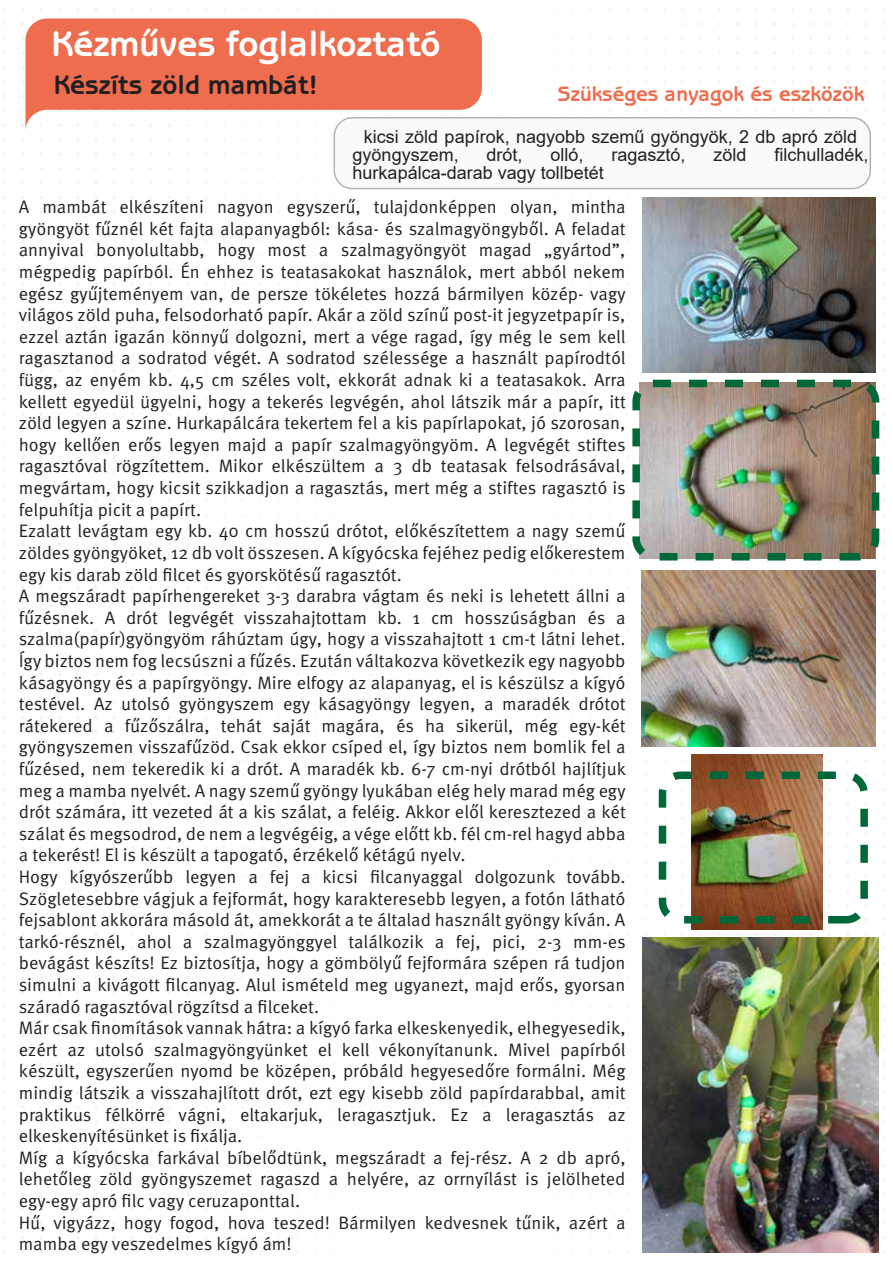
<style>
.page{position:relative;width:893px;height:1263px;background:#fff}
.page>*{position:absolute;margin:0;border:0;box-sizing:border-box;transform-origin:0 0}
.t1{font:700 36px "Benguiat Gothic Std";color:#fff}
.t2{font:700 27px "Benguiat Gothic Std";color:#231f20}
.t3{font:700 21px "Benguiat Gothic Std";color:#ee6d4f}
.t4{font:18px/21.6px "Tantor Normal";color:#231f20}
.t5{font:18px/18px "Arial";color:#231f20}
</style>
<div class="page">
<svg style="left:21px;top:8px;width:131px;height:3px"></svg>
<svg style="left:21px;top:138px;width:313px;height:3px"></svg>
<svg style="left:22px;top:152px;width:312px;height:4px"></svg>
<svg style="left:21px;top:167px;width:313px;height:3px"></svg>
<svg style="left:22px;top:182px;width:318px;height:3px"></svg>
<svg style="left:21px;top:196px;width:131px;height:3px"></svg>
<svg style="left:21px;top:211px;width:131px;height:2px"></svg>
<svg style="left:21px;top:225px;width:131px;height:3px"></svg>
<svg style="left:21px;top:239px;width:131px;height:3px"></svg>
<svg style="left:21px;top:254px;width:131px;height:2px"></svg>
<svg style="left:21px;top:268px;width:131px;height:3px"></svg>
<svg style="left:21px;top:283px;width:131px;height:2px"></svg>
<svg style="left:21px;top:297px;width:131px;height:3px"></svg>
<svg style="left:22px;top:312px;width:130px;height:2px"></svg>
<svg style="left:21px;top:326px;width:131px;height:3px"></svg>
<svg style="left:21px;top:341px;width:131px;height:2px"></svg>
<svg style="left:21px;top:355px;width:131px;height:3px"></svg>
<svg style="left:21px;top:370px;width:131px;height:2px"></svg>
<svg style="left:21px;top:384px;width:131px;height:2px"></svg>
<svg style="left:21px;top:398px;width:131px;height:3px"></svg>
<svg style="left:21px;top:413px;width:131px;height:2px"></svg>
<svg style="left:21px;top:427px;width:131px;height:3px"></svg>
<svg style="left:22px;top:442px;width:130px;height:2px"></svg>
<svg style="left:21px;top:456px;width:131px;height:3px"></svg>
<svg style="left:21px;top:471px;width:131px;height:2px"></svg>
<svg style="left:21px;top:485px;width:131px;height:3px"></svg>
<svg style="left:21px;top:500px;width:131px;height:2px"></svg>
<svg style="left:21px;top:514px;width:131px;height:3px"></svg>
<svg style="left:21px;top:528px;width:131px;height:3px"></svg>
<svg style="left:21px;top:543px;width:131px;height:2px"></svg>
<svg style="left:21px;top:557px;width:131px;height:3px"></svg>
<svg style="left:22px;top:572px;width:130px;height:2px"></svg>
<svg style="left:21px;top:586px;width:131px;height:3px"></svg>
<svg style="left:22px;top:601px;width:130px;height:2px"></svg>
<svg style="left:21px;top:615px;width:131px;height:3px"></svg>
<svg style="left:21px;top:630px;width:131px;height:2px"></svg>
<svg style="left:21px;top:644px;width:131px;height:3px"></svg>
<svg style="left:21px;top:658px;width:131px;height:3px"></svg>
<svg style="left:21px;top:673px;width:131px;height:2px"></svg>
<svg style="left:21px;top:687px;width:131px;height:3px"></svg>
<svg style="left:22px;top:702px;width:130px;height:2px"></svg>
<svg style="left:21px;top:716px;width:131px;height:3px"></svg>
<svg style="left:22px;top:731px;width:130px;height:2px"></svg>
<svg style="left:21px;top:745px;width:131px;height:3px"></svg>
<svg style="left:21px;top:760px;width:131px;height:2px"></svg>
<svg style="left:21px;top:774px;width:131px;height:3px"></svg>
<svg style="left:21px;top:788px;width:131px;height:3px"></svg>
<svg style="left:21px;top:803px;width:131px;height:2px"></svg>
<svg style="left:21px;top:817px;width:131px;height:3px"></svg>
<svg style="left:22px;top:832px;width:130px;height:2px"></svg>
<svg style="left:21px;top:846px;width:131px;height:3px"></svg>
<svg style="left:22px;top:861px;width:130px;height:2px"></svg>
<svg style="left:21px;top:875px;width:131px;height:3px"></svg>
<svg style="left:21px;top:890px;width:131px;height:2px"></svg>
<svg style="left:21px;top:904px;width:131px;height:3px"></svg>
<svg style="left:21px;top:918px;width:131px;height:3px"></svg>
<svg style="left:21px;top:933px;width:131px;height:2px"></svg>
<svg style="left:21px;top:947px;width:131px;height:3px"></svg>
<svg style="left:21px;top:962px;width:131px;height:2px"></svg>
<svg style="left:21px;top:976px;width:131px;height:3px"></svg>
<svg style="left:22px;top:991px;width:130px;height:2px"></svg>
<svg style="left:21px;top:1005px;width:131px;height:3px"></svg>
<svg style="left:21px;top:1020px;width:131px;height:2px"></svg>
<svg style="left:21px;top:1034px;width:131px;height:3px"></svg>
<svg style="left:21px;top:1049px;width:131px;height:2px"></svg>
<svg style="left:21px;top:1063px;width:131px;height:2px"></svg>
<svg style="left:21px;top:1077px;width:131px;height:3px"></svg>
<svg style="left:21px;top:1092px;width:131px;height:2px"></svg>
<svg style="left:21px;top:1106px;width:131px;height:3px"></svg>
<svg style="left:22px;top:1121px;width:130px;height:2px"></svg>
<svg style="left:21px;top:1135px;width:131px;height:3px"></svg>
<svg style="left:22px;top:1150px;width:130px;height:2px"></svg>
<svg style="left:21px;top:1164px;width:131px;height:3px"></svg>
<svg style="left:21px;top:1179px;width:131px;height:2px"></svg>
<svg style="left:21px;top:1193px;width:131px;height:3px"></svg>
<svg style="left:21px;top:1207px;width:131px;height:3px"></svg>
<svg style="left:21px;top:1222px;width:131px;height:2px"></svg>
<svg style="left:21px;top:1236px;width:131px;height:3px"></svg>
<svg style="left:22px;top:1251px;width:130px;height:2px"></svg>
<svg style="left:25px;top:18px;width:457px;height:113px;fill:#ee6d4f"></svg>
<div style="left:334px;top:118px;width:536px;height:71px;background:#fafafa;border-radius:18px"></div>
<div style="left:334px;top:117px;width:537px;height:72px;border:2px solid #b2b5b4;border-radius:18px"></div>
<img style="left:642px;top:937px;width:237px;height:315px">
<img style="left:642px;top:198px;width:233px;height:174px">
<img style="left:640px;top:382px;width:235px;height:177px">
<img style="left:642px;top:571px;width:233px;height:175px">
<img style="left:691px;top:754px;width:132px;height:176px">
<div style="left:632px;top:380px;width:247px;height:180px;border:8px dashed #006838;border-radius:18px"></div>
<div style="left:659px;top:771px;width:209px;height:152px;border:8px dashed #006838;border-radius:18px"></div>
<h1 class="t1" style="left:51px;top:23px;width:391px">Kézműves foglalkoztató</h1>
<h2 class="t2" style="left:54px;top:69px;width:266px">Készíts zöld mambát!</h2>
<p class="t3" style="left:558px;top:81px;width:308px">Szükséges anyagok és eszközök</p>
<p class="t5" style="left:353px;top:128px;width:506px;text-indent:11px">kicsi zöld papírok, nagyobb szemű gyöngyök, 2 db apró zöld gyöngyszem,</p>
<p class="t5" style="left:487px;top:146px;width:38px">drót,</p>
<p class="t5" style="left:551px;top:146px;width:35px">olló,</p>
<p class="t5" style="left:611px;top:146px;width:76px">ragasztó,</p>
<p class="t5" style="left:713px;top:146px;width:35px">zöld</p>
<p class="t5" style="left:774px;top:146px;width:96px">filchulladék,</p>
<p class="t5" style="left:353px;top:164px;width:253px">hurkapálca-darab vagy tollbetét</p>
<p class="t4" style="left:19px;top:196px;width:609px">A mambát elkészíteni nagyon egyszerű, tulajdonképpen olyan, mintha gyöngyöt fűznél két fajta alapanyagból: kása- és szalmagyöngyből. A feladat annyival bonyolultabb, hogy most a szalmagyöngyöt magad „gyártod”, mégpedig papírból. Én ehhez is teatasakokat használok, mert abból nekem egész gyűjteményem van, de persze tökéletes hozzá bármilyen közép- vagy világos zöld puha, felsodorható papír. Akár a zöld színű post-it jegyzetpapír is, ezzel aztán igazán könnyű dolgozni, mert a vége ragad, így még le sem kell ragasztanod a sodratod végét. A sodratod szélessége a használt papírodtól függ, az enyém kb. 4,5 cm széles volt, ekkorát adnak ki a teatasakok. Arra kellett egyedül ügyelni, hogy a tekerés legvégén, ahol látszik már a papír, itt zöld legyen a színe. Hurkapálcára tekertem fel a kis papírlapokat, jó szorosan, hogy kellően erős legyen majd a papír szalmagyöngyöm. A legvégét stiftes ragasztóval rögzítettem. Mikor elkészültem a 3 db teatasak felsodrásával, megvártam, hogy kicsit szikkadjon a ragasztás, mert még a stiftes ragasztó is felpuhítja picit a papírt.<br>Ezalatt levágtam egy kb. 40 cm hosszú drótot, előkészítettem a nagy szemű zöldes gyöngyöket, 12 db volt összesen. A kígyócska fejéhez pedig előkerestem egy kis darab zöld filcet és gyorskötésű ragasztót.<br>A megszáradt papírhengereket 3-3 darabra vágtam és neki is lehetett állni a fűzésnek. A drót legvégét visszahajtottam kb. 1 cm hosszúságban és a szalma(papír)gyöngyöm ráhúztam úgy, hogy a visszahajtott 1 cm-t látni lehet.<br>Így biztos nem fog lecsúszni a fűzés. Ezután váltakozva következik egy nagyobb kásagyöngy és a papírgyöngy. Mire elfogy az alapanyag, el is készülsz a kígyó testével. Az utolsó gyöngyszem egy kásagyöngy legyen, a maradék drótot rátekered a fűzőszálra, tehát saját magára, és ha sikerül, még egy-két gyöngyszemen visszafűzöd. Csak ekkor csíped el, így biztos nem bomlik fel a fűzésed, nem tekeredik ki a drót. A maradék kb. 6-7 cm-nyi drótból hajlítjuk meg a mamba nyelvét. A nagy szemű gyöngy lyukában elég hely marad még egy drót számára, itt vezeted át a kis szálat, a feléig. Akkor elől keresztezed a két szálat és megsodrod, de nem a legvégéig, a vége előtt kb. fél cm-rel hagyd abba a tekerést! El is készült a tapogató, érzékelő kétágú nyelv.<br>Hogy kígyószerűbb legyen a fej a kicsi filcanyaggal dolgozunk tovább.<br>Szögletesebbre vágjuk a fejformát, hogy karakteresebb legyen, a fotón látható fejsablont akkorára másold át, amekkorát a te általad használt gyöngy kíván. A tarkó-résznél, ahol a szalmagyönggyel találkozik a fej, pici, 2-3 mm-es bevágást készíts! Ez biztosítja, hogy a gömbölyű fejformára szépen rá tudjon simulni a kivágott filcanyag. Alul ismételd meg ugyanezt, majd erős, gyorsan száradó ragasztóval rögzítsd a filceket.<br>Már csak finomítások vannak hátra: a kígyó farka elkeskenyedik, elhegyesedik, ezért az utolsó szalmagyöngyünket el kell vékonyítanunk. Mivel papírból készült, egyszerűen nyomd be középen, próbáld hegyesedőre formálni. Még mindig látszik a visszahajlított drót, ezt egy kisebb zöld papírdarabbal, amit praktikus félkörré vágni, eltakarjuk, leragasztjuk. Ez a leragasztás az elkeskenyítésünket is fixálja.<br>Míg a kígyócska farkával bíbelődtünk, megszáradt a fej-rész. A 2 db apró, lehetőleg zöld gyöngyszemet ragaszd a helyére, az orrnyílást is jelölheted egy-egy apró filc vagy ceruzaponttal.<br>Hű, vigyázz, hogy fogod, hova teszed! Bármilyen kedvesnek tűnik, azért a mamba egy veszedelmes kígyó ám!</p>
</div>
